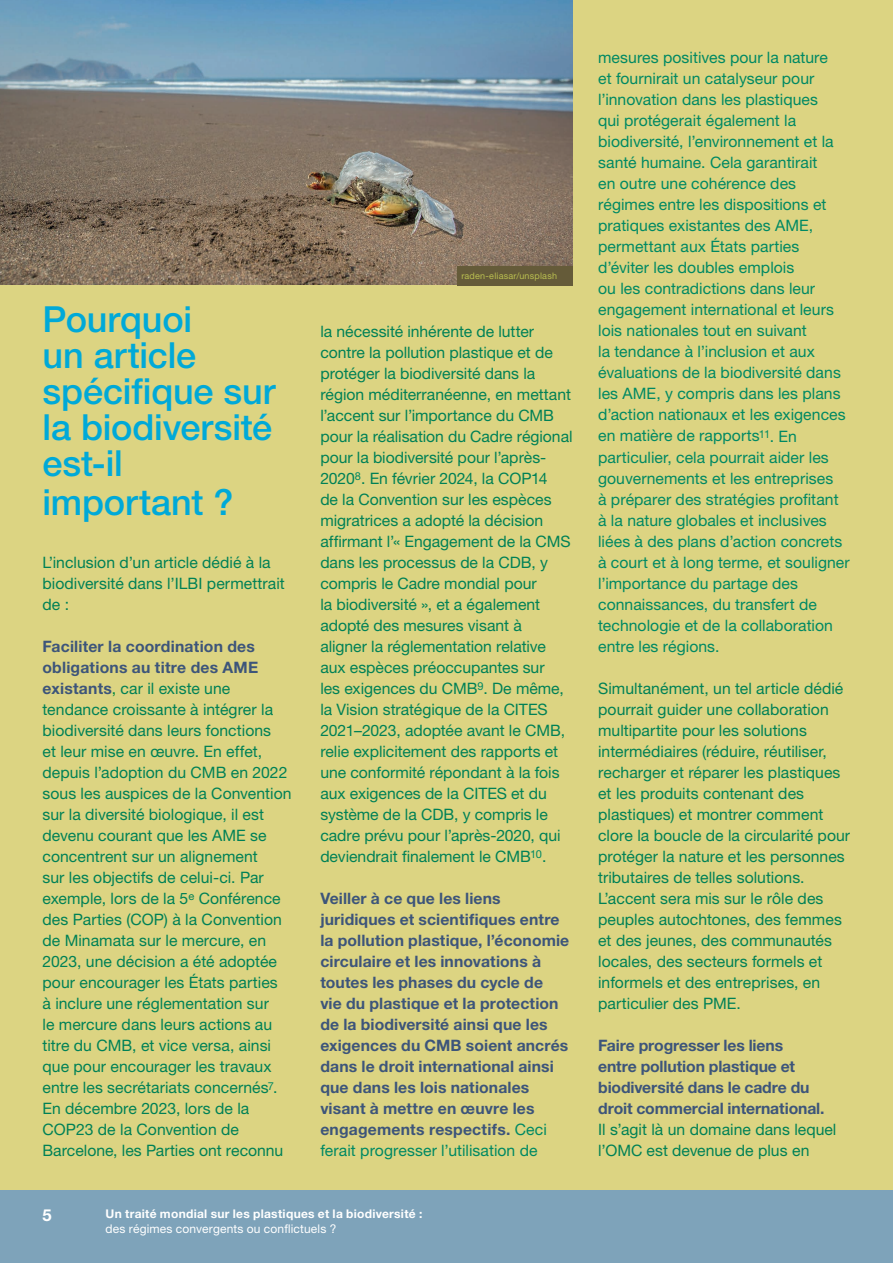
<style>
.page{position:relative;width:893px;height:1263px;background:#fff}
.page>*{position:absolute;margin:0;border:0;box-sizing:border-box;transform-origin:0 0}
.t1{font:500 36px/36.6px "Helvetica Neue LT Std";letter-spacing:-.005em;color:#00a9d8}
.t2{font:700 16.5px "Helvetica Neue LT Std";color:#fff}
.t3{font:15.75px/21px "Helvetica Neue LT Std";color:#008156}
.t4{font:15.75px/21px "Helvetica Neue LT Std";letter-spacing:.005em;color:#008963}
.t5{font:700 15.75px/21px "Helvetica Neue LT Std";letter-spacing:.005em;color:#3d557a}
.t6{font:700 12px "Helvetica Neue LT Std";letter-spacing:.025em;color:#fff}
.t7{font:12px "Helvetica Neue LT Std";letter-spacing:.015em;color:#fff}
.t8{font:9px "Helvetica Neue LT Std";letter-spacing:.025em;color:#b9be50}
.s1{font-weight:700;color:#3d557a}
.s2{color:#008741}
.s3{font-weight:400;color:#008963}
</style>
<div class="page">
<div style="left:0;top:0;width:893px;height:1190px;background:#dcd482"></div>
<div style="left:0;top:1190px;width:893px;height:73px;background:#7ea3ba"></div>
<img style="left:0;top:0;width:573px;height:285px">
<div style="left:457px;top:266px;width:116px;height:19px;background:#655b39"></div>
<h1 class="t1" style="left:43px;top:301px;width:234px">Pourquoi<br>un article spécifique sur la biodiversité est-il important ?</h1>
<p class="t3" style="left:43px;top:551px;width:244px">L’inclusion d’un article dédié à la biodiversité dans l’ILBI permettrait de :</p>
<p class="t3" style="left:43px;top:635px;width:251px"><span class="s1">Faciliter la coordination des obligations au titre des AME existants</span><span class="s2">,</span> car il existe une tendance croissante à intégrer la biodiversité dans leurs fonctions<br>et leur mise en œuvre. En effet, depuis l’adoption du CMB en 2022 sous les auspices de la Convention sur la diversité biologique, il est devenu courant que les AME se concentrent sur un alignement<br>sur les objectifs de celui-ci. Par exemple, lors de la 5<sup>e</sup> Conférence des Parties (COP) à la Convention de Minamata sur le mercure, en<br>2023, une décision a été adoptée pour encourager les États parties<br>à inclure une réglementation sur<br>le mercure dans leurs actions au titre du CMB, et vice versa, ainsi que pour encourager les travaux entre les secrétariats concernés<sup>7</sup>.<br>En décembre 2023, lors de la<br>COP23 de la Convention de<br>Barcelone, les Parties ont reconnu</p>
<p class="t8" style="left:461px;top:270px;width:97px">raden-eliasar/unsplash</p>
<p class="t3" style="left:320px;top:320px;width:254px">la nécessité inhérente de lutter contre la pollution plastique et de protéger la biodiversité dans la région méditerranéenne, en mettant l’accent sur l’importance du CMB pour la réalisation du Cadre régional pour la biodiversité pour l’après-<br>2020<sup>8</sup>. En février 2024, la COP14<br>de la Convention sur les espèces migratrices a adopté la décision affirmant l’« Engagement de la CMS dans les processus de la CDB, y compris le Cadre mondial pour<br>la biodiversité », et a également adopté des mesures visant à<br>aligner la réglementation relative aux espèces préoccupantes sur<br>les exigences du CMB<sup>9</sup>. De même, la Vision stratégique de la CITES<br>2021–2023, adoptée avant le CMB, relie explicitement des rapports et une conformité répondant à la fois aux exigences de la CITES et du système de la CDB, y compris le cadre prévu pour l’après-2020, qui deviendrait finalement le CMB<sup>10</sup>.</p>
<p class="t5" style="left:320px;top:887px;width:250px">Veiller à ce que les liens juridiques et scientifiques entre la pollution plastique, l’économie circulaire et les innovations à toutes les phases du cycle de<br>vie du plastique et la protection de la biodiversité ainsi que les exigences du CMB soient ancrés dans le droit international ainsi que dans les lois nationales visant à mettre en œuvre les engagements respectifs. <span class="s3">Ceci ferait progresser l’utilisation de</span></p>
<p class="t2" style="left:43px;top:1205px;width:11px">5</p>
<p class="t6" style="left:106px;top:1206px;width:318px">Un traité mondial sur les plastiques et la biodiversité :</p>
<p class="t7" style="left:106px;top:1221px;width:232px">des régimes convergents ou conflictuels ?</p>
<p class="t4" style="left:598px;top:47px;width:253px">mesures positives pour la nature<br>et fournirait un catalyseur pour l’innovation dans les plastiques<br>qui protégerait également la biodiversité, l’environnement et la santé humaine. Cela garantirait<br>en outre une cohérence des régimes entre les dispositions et pratiques existantes des AME, permettant aux États parties d’éviter les doubles emplois<br>ou les contradictions dans leur engagement international et leurs lois nationales tout en suivant<br>la tendance à l’inclusion et aux évaluations de la biodiversité dans les AME, y compris dans les plans d’action nationaux et les exigences en matière de rapports<sup>11</sup>. En particulier, cela pourrait aider les gouvernements et les entreprises<br>à préparer des stratégies profitant à la nature globales et inclusives liées à des plans d’action concrets à court et à long terme, et souligner l’importance du partage des connaissances, du transfert de technologie et de la collaboration entre les régions.</p>
<p class="t3" style="left:598px;top:677px;width:253px">Simultanément, un tel article dédié pourrait guider une collaboration multipartite pour les solutions intermédiaires (réduire, réutiliser, recharger et réparer les plastiques et les produits contenant des plastiques) et montrer comment clore la boucle de la circularité pour protéger la nature et les personnes tributaires de telles solutions.<br>L’accent sera mis sur le rôle des peuples autochtones, des femmes et des jeunes, des communautés locales, des secteurs formels et informels et des entreprises, en particulier des PME.</p>
<p class="t5" style="left:598px;top:1034px;width:228px">Faire progresser les liens entre pollution plastique et biodiversité dans le cadre du droit commercial international.</p>
<p class="t3" style="left:598px;top:1118px;width:240px">Il s’agit là un domaine dans lequel l’OMC est devenue de plus en</p>
</div>
